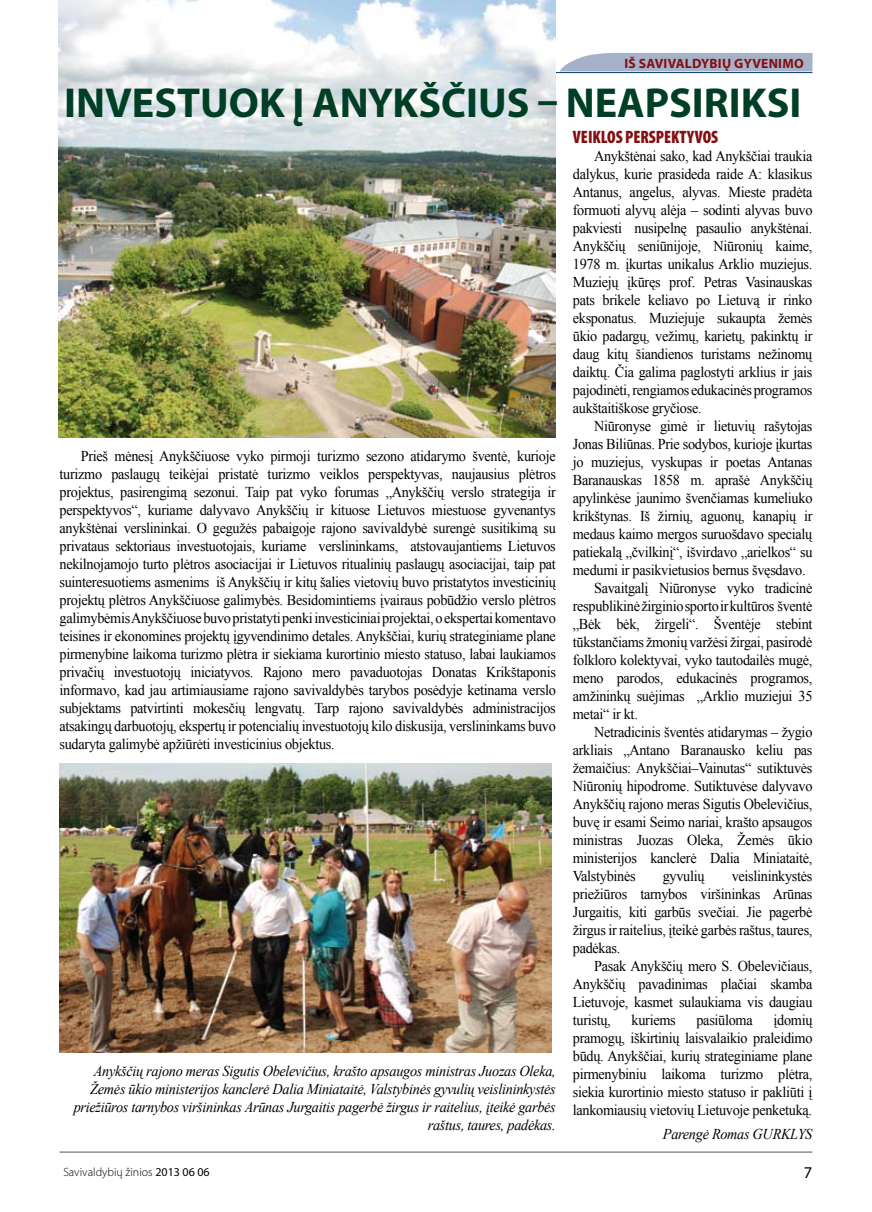
<style>
.page{position:relative;width:872px;height:1212px;background:#fff}
.page>*{position:absolute;margin:0;border:0;box-sizing:border-box;transform-origin:0 0}
.t1{font:700 42px "Myriad Pro";color:#003f26}
.t2{font:900 condensed 18px "Myriad Pro";color:#840e12;scale:.95 1}
.t3{font:15px/18px "Times New Roman";letter-spacing:-.02em;color:#000;text-align:justify;scale:.95 1}
.t4{font:italic 15px/18px "Times New Roman";letter-spacing:-.02em;color:#000;text-align:right;scale:.95 1}
.t5{font:700 13.5px "Myriad Pro";color:#840e12}
.t6{font:300 12px "Myriad Pro";color:#000}
.s1{font-weight:400}
</style>
<div class="page">
<svg style="left:560px;top:52px;width:252px;height:19px;background:#aeb9cd"></svg>
<hr style="left:60px;top:72px;width:752px;height:1px;background:#003764">
<hr style="left:60px;top:1152px;width:752px;height:1px;background:#58585a">
<img style="left:58px;top:0;width:498px;height:437px">
<img style="left:60px;top:763px;width:491px;height:289px">
<p class="t5" style="left:624px;top:55px;width:23px">IŠ SAVIVALDYBIŲ</p>
<p class="t5" style="left:734px;top:55px;width:10px">GYVENIMO</p>
<h1 class="t1" style="left:64px;top:75px;width:738px">INVESTUOK Į ANYKŠČIUS – NEAPSIRIKSI</h1>
<p class="t3" style="left:60px;top:447px;width:524px;text-indent:21px">Prieš mėnesį Anykščiuose vyko pirmoji turizmo sezono atidarymo šventė, kurioje turizmo paslaugų teikėjai pristatė turizmo veiklos perspektyvas, naujausius plėtros projektus, pasirengimą sezonui. Taip pat vyko forumas „Anykščių verslo strategija ir perspektyvos“, kuriame dalyvavo Anykščių ir kituose Lietuvos miestuose gyvenantys anykštėnai verslininkai. O gegužės pabaigoje rajono savivaldybė surengė susitikimą su privataus sektoriaus investuotojais, kuriame verslininkams, atstovaujantiems Lietuvos nekilnojamojo turto plėtros asociacijai ir Lietuvos ritualinių paslaugų asociacijai, taip pat suinteresuotiems asmenims iš Anykščių ir kitų šalies vietovių buvo pristatytos investicinių projektų plėtros Anykščiuose galimybės. Besidomintiems įvairaus pobūdžio verslo plėtros galimybėmis Anykščiuose buvo pristatyti penki investiciniai projektai, o ekspertai komentavo teisines ir ekonomines projektų įgyvendinimo detales. Anykščiai, kurių strateginiame plane pirmenybine laikoma turizmo plėtra ir siekiama kurortinio miesto statuso, labai laukiamos privačių investuotojų iniciatyvos. Rajono mero pavaduotojas Donatas Krikštaponis informavo, kad jau artimiausiame rajono savivaldybės tarybos posėdyje ketinama verslo subjektams patvirtinti mokesčių lengvatų. Tarp rajono savivaldybės administracijos atsakingų darbuotojų, ekspertų ir potencialių investuotojų kilo diskusija, verslininkams buvo sudaryta galimybė apžiūrėti investicinius objektus.</p>
<p class="t4" style="left:74px;top:1061px;width:509px">Anykščių rajono meras Sigutis Obelevičius, krašto apsaugos ministras Juozas Oleka, Žemės ūkio ministerijos kanclerė Dalia Miniataitė, Valstybinės gyvulių veislininkystės priežiūros tarnybos viršininkas Arūnas Jurgaitis pagerbė žirgus ir raitelius, įteikė garbės raštus, taures, padėkas.</p>
<p class="t6" style="left:63px;top:1165px;width:148px">Savivaldybių žinios <span class="s1">2013 06 06</span></p>
<p class="t2" style="left:573px;top:126px;width:154px">VEIKLOS PERSPEKTYVOS</p>
<p class="t3" style="left:573px;top:147px;width:254px;text-indent:21px">Anykštėnai sako, kad Anykščiai traukia dalykus, kurie prasideda raide A: klasikus Antanus, angelus, alyvas. Mieste pradėta formuoti alyvų alėja – sodinti alyvas buvo pakviesti nusipelnę pasaulio anykštėnai.<br>Anykščių seniūnijoje, Niūronių kaime, 1978 m. įkurtas unikalus Arklio muziejus.<br>Muziejų įkūręs prof. Petras Vasinauskas pats brikele keliavo po Lietuvą ir rinko eksponatus. Muziejuje sukaupta žemės ūkio padargų, vežimų, karietų, pakinktų ir daug kitų šiandienos turistams nežinomų daiktų. Čia galima paglostyti arklius ir jais pajodinėti, rengiamos edukacinės programos aukštaitiškose gryčiose.</p>
<p class="t3" style="left:594px;top:417px;width:231px">Niūronyse gimė ir lietuvių rašytojas</p>
<p class="t3" style="left:573px;top:435px;width:254px">Jonas Biliūnas. Prie sodybos, kurioje įkurtas</p>
<p class="t3" style="left:573px;top:453px;width:254px">jo muziejus, vyskupas ir poetas Antanas</p>
<p class="t3" style="left:573px;top:471px;width:254px">Baranauskas 1858 m. aprašė Anykščių</p>
<p class="t3" style="left:573px;top:489px;width:254px">apylinkėse jaunimo švenčiamas kumeliuko</p>
<p class="t3" style="left:573px;top:507px;width:254px">krikštynas. Iš žirnių, aguonų, kanapių ir</p>
<p class="t3" style="left:573px;top:525px;width:254px">medaus kaimo mergos suruošdavo specialų</p>
<p class="t3" style="left:573px;top:543px;width:254px">patiekalą „čvilkinį“, išvirdavo „arielkos“ su</p>
<p class="t3" style="left:573px;top:561px;width:247px">medumi ir pasikvietusios bernus švęsdavo.</p>
<p class="t3" style="left:594px;top:579px;width:231px">Savaitgalį Niūronyse vyko tradicinė</p>
<p class="t3" style="left:573px;top:597px;width:254px">respublikinė žirginio sporto ir kultūros šventė</p>
<p class="t3" style="left:573px;top:615px;width:254px">„Bėk bėk, žirgeli“. Šventėje stebint</p>
<p class="t3" style="left:573px;top:633px;width:254px">tūkstančiams žmonių varžėsi žirgai, pasirodė</p>
<p class="t3" style="left:573px;top:651px;width:254px">folkloro kolektyvai, vyko tautodailės mugė,</p>
<p class="t3" style="left:573px;top:669px;width:254px">meno parodos, edukacinės programos,</p>
<p class="t3" style="left:573px;top:687px;width:254px">amžininkų suėjimas „Arklio muziejui 35</p>
<p class="t3" style="left:573px;top:705px;width:70px">metai“ ir kt.</p>
<p class="t3" style="left:594px;top:723px;width:231px">Netradicinis šventės atidarymas – žygio</p>
<p class="t3" style="left:573px;top:741px;width:254px">arkliais „Antano Baranausko keliu pas</p>
<p class="t3" style="left:573px;top:759px;width:254px">žemaičius: Anykščiai–Vainutas“ sutiktuvės</p>
<p class="t3" style="left:573px;top:777px;width:254px">Niūronių hipodrome. Sutiktuvėse dalyvavo</p>
<p class="t3" style="left:573px;top:795px;width:254px">Anykščių rajono meras Sigutis Obelevičius,</p>
<p class="t3" style="left:573px;top:813px;width:254px">buvę ir esami Seimo nariai, krašto apsaugos</p>
<p class="t3" style="left:573px;top:831px;width:254px">ministras Juozas Oleka, Žemės ūkio</p>
<p class="t3" style="left:573px;top:849px;width:254px">ministerijos kanclerė Dalia Miniataitė,</p>
<p class="t3" style="left:573px;top:867px;width:68px">Valstybinės</p>
<p class="t3" style="left:663px;top:867px;width:46px">gyvulių</p>
<p class="t3" style="left:573px;top:867px;width:254px;text-indent:159px">veislininkystės priežiūros tarnybos viršininkas Arūnas Jurgaitis, kiti garbūs svečiai. Jie pagerbė žirgus ir raitelius, įteikė garbės raštus, taures, padėkas.</p>
<p class="t3" style="left:573px;top:957px;width:254px;text-indent:21px">Pasak Anykščių mero S. Obelevičiaus, Anykščių pavadinimas plačiai skamba Lietuvoje, kasmet sulaukiama vis daugiau turistų,</p>
<p class="t3" style="left:573px;top:1011px;width:254px;text-indent:201px">įdomių pramogų, iškirtinių laisvalaikio praleidimo būdų. Anykščiai, kurių strateginiame plane pirmenybiniu laikoma turizmo plėtra, siekia kurortinio miesto statuso ir pakliūti į lankomiausių vietovių Lietuvoje penketuką.</p>
<p class="t4" style="left:663px;top:1125px;width:159px">Parengė Romas GURKLYS</p>
<p class="t3" style="left:631px;top:1011px;width:48px">kuriems</p>
<p class="t3" style="left:696px;top:1011px;width:61px">pasiūloma</p>
</div>
